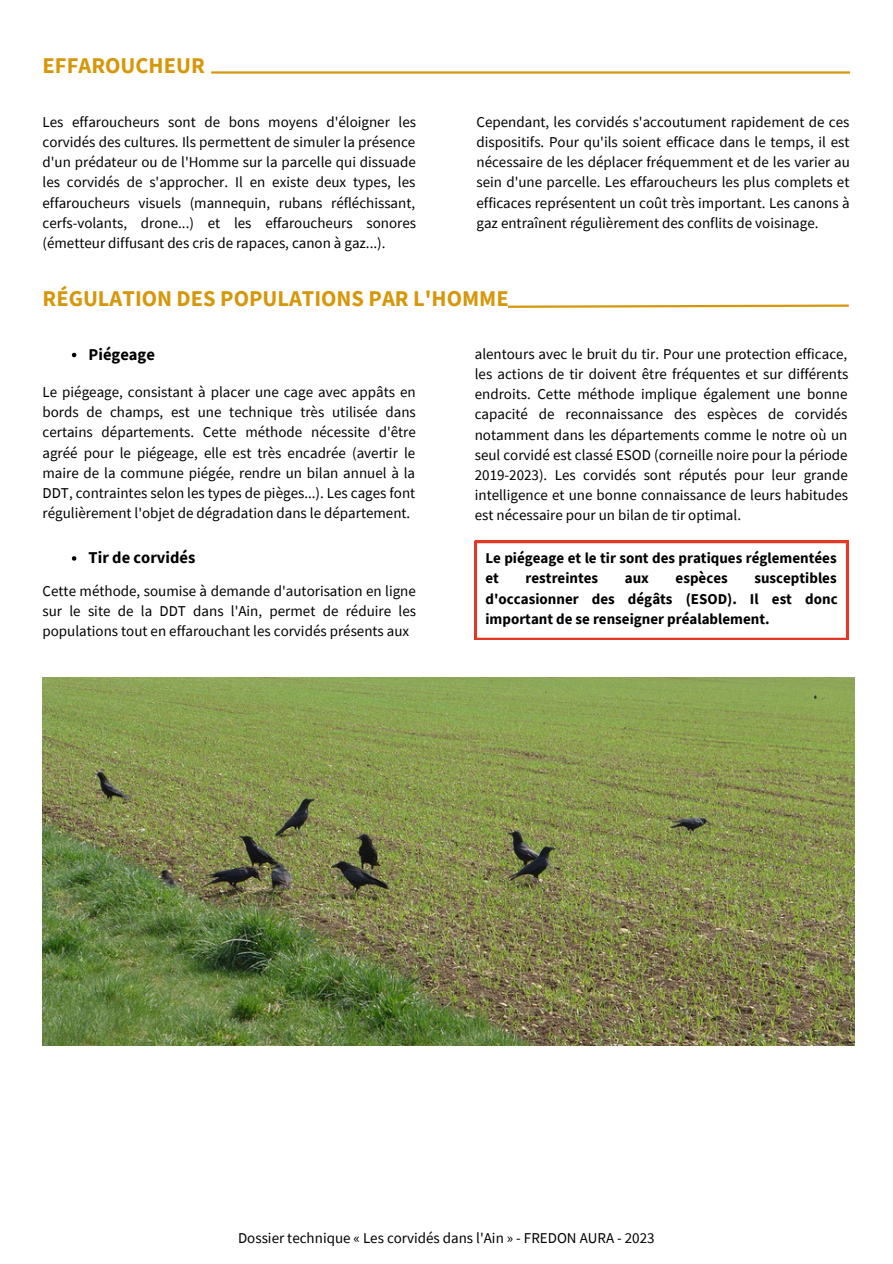
<style>
.page{position:relative;width:893px;height:1264px;background:#fff}
.page>*{position:absolute;margin:0;border:0;box-sizing:border-box;transform-origin:0 0}
.t1{font:700 22.5px "Source Sans Pro";color:#d6970a}
.t2{font:700 16.5px "Source Sans Pro";color:#000}
.t3{font:15px/20.2px "Source Sans Pro";color:#000;text-align:justify}
.t4{font:700 15px/20.2px "Source Sans Pro";color:#000}
</style>
<div class="page">
<hr style="left:211px;top:71px;width:639px;height:3px;background:#d6970a">
<svg style="left:508px;top:304px;width:341px;height:4px"></svg>
<svg style="left:474px;top:541px;width:374px;height:99px"></svg>
<img style="left:43px;top:677px;width:811px;height:368px">
<svg style="left:72px;top:353px;width:4px;height:4px"></svg>
<svg style="left:72px;top:556px;width:4px;height:4px"></svg>
<p class="t1" style="left:43px;top:51px;width:164px">EFFAROUCHEUR</p>
<p class="t3" style="left:43px;top:111px;width:375px">Les effaroucheurs sont de bons moyens d'éloigner les corvidés des cultures. Ils permettent de simuler la présence d'un prédateur ou de l'Homme sur la parcelle qui dissuade les corvidés de s'approcher. Il en existe deux types, les effaroucheurs visuels (mannequin, rubans réfléchissant, cerfs-volants, drone...) et les effaroucheurs sonores (émetteur diffusant des cris de rapaces, canon à gaz...).</p>
<p class="t3" style="left:476px;top:111px;width:375px">Cependant, les corvidés s'accoutument rapidement de ces dispositifs. Pour qu'ils soient efficace dans le temps, il est nécessaire de les déplacer fréquemment et de les varier au sein d'une parcelle. Les effaroucheurs les plus complets et efficaces représentent un coût très important. Les canons à gaz entraînent régulièrement des conflits de voisinage.</p>
<p class="t1" style="left:43px;top:284px;width:467px">RÉGULATION DES POPULATIONS PAR L'HOMME</p>
<p class="t2" style="left:89px;top:343px;width:68px">Piégeage</p>
<p class="t3" style="left:43px;top:381px;width:375px">Le piégeage, consistant à placer une cage avec appâts en bords de champs, est une technique très utilisée dans certains départements. Cette méthode nécessite d'être agréé pour le piégeage, elle est très encadrée (avertir le maire de la commune piégée, rendre un bilan annuel à la DDT, contraintes selon les types de pièges...). Les cages font régulièrement l'objet de dégradation dans le département.</p>
<p class="t2" style="left:89px;top:546px;width:108px">Tir de corvidés</p>
<p class="t3" style="left:43px;top:580px;width:375px">Cette méthode, soumise à demande d'autorisation en ligne sur le site de la DDT dans l'Ain, permet de réduire les populations tout en effarouchant les corvidés présents aux</p>
<p class="t3" style="left:474px;top:343px;width:375px">alentours avec le bruit du tir. Pour une protection efficace, les actions de tir doivent être fréquentes et sur différents endroits. Cette méthode implique également une bonne capacité de reconnaissance des espèces de corvidés notamment dans les départements comme le notre où un seul corvidé est classé ESOD (corneille noire pour la période 2019-2023). Les corvidés sont réputés pour leur grande intelligence et une bonne connaissance de leurs habitudes est nécessaire pour un bilan de tir optimal.</p>
<p class="t4" style="left:485px;top:547px;width:353px">Le piégeage et le tir sont des pratiques réglementées et</p>
<p class="t4" style="left:525px;top:568px;width:74px">restreintes</p>
<p class="t4" style="left:625px;top:568px;width:26px">aux</p>
<p class="t4" style="left:675px;top:568px;width:54px">espèces</p>
<p class="t4" style="left:485px;top:568px;width:354px;text-align:justify;text-indent:269px">susceptibles d'occasionner des dégâts (ESOD). Il est donc important de se renseigner préalablement.</p>
<p class="t3" style="left:238px;top:1227px;width:418px">Dossier technique « Les corvidés dans l'Ain » - FREDON AURA - 2023</p>
</div>
